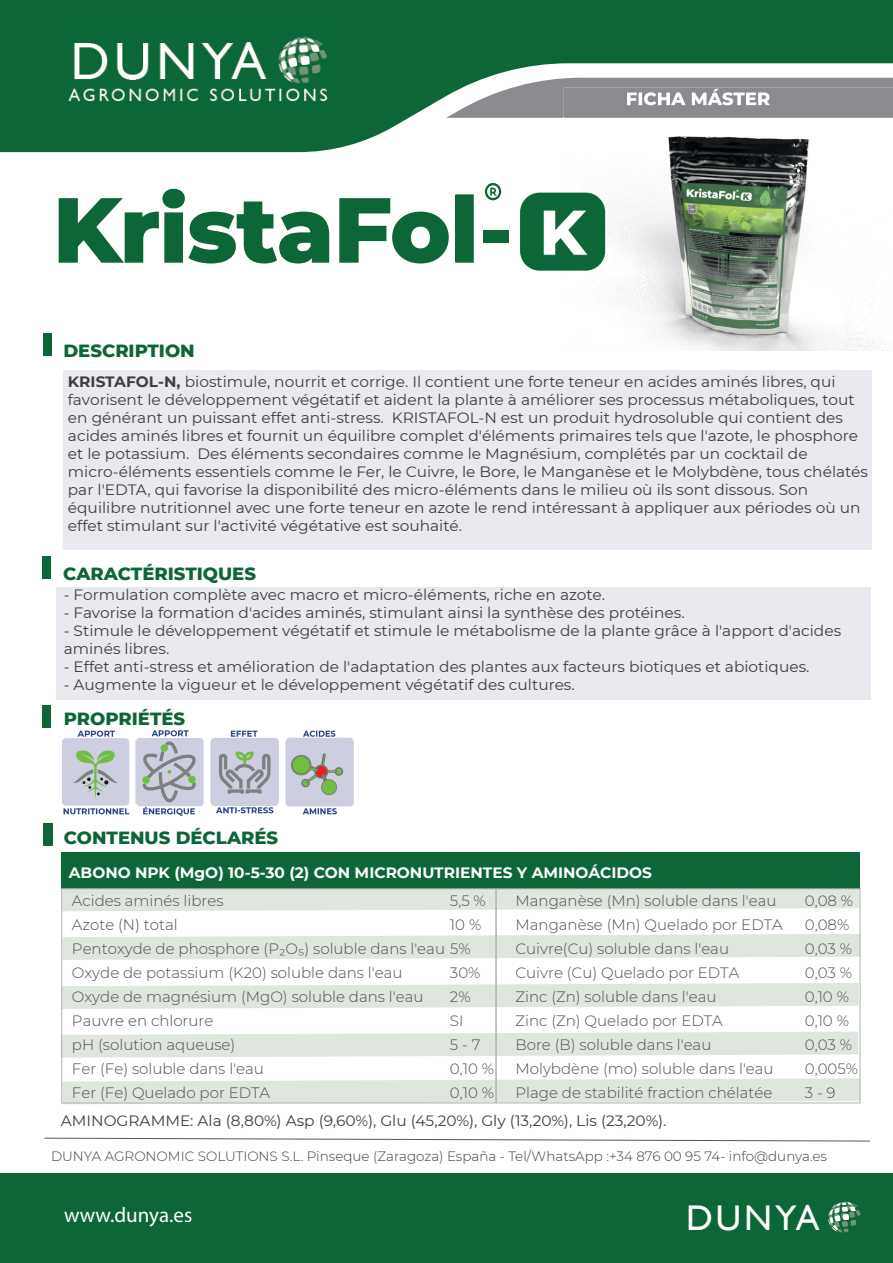
<style>
.page{position:relative;width:893px;height:1263px;background:#fff}
.page>*{position:absolute;margin:0;border:0;box-sizing:border-box;transform-origin:0 0}
.t1{font:800 90px "Montserrat";color:#0c6638}
.t2{font:35.7px "Gill Sans";letter-spacing:.085em;color:#fff}
.t3{font:21px "Myriad Pro";color:#fff}
.t4{font:800 18px "Montserrat";color:#0c6638}
.t5{font:15px/18px "Montserrat";color:#3e3e3f}
.t6{font:300 15px/24px "Montserrat";color:#4b4d4f}
.t7{font:700 15px "Montserrat";color:#fff}
.t8{font:300 13.5px "Montserrat";color:#3e3e3f}
.s1{font-size:87.9px}
.s2{font-size:64.5px;color:#fff}
.s3{font-weight:700}
</style>
<div class="page">
<div style="left:57px;top:587px;width:814px;height:113px;background:#e9eaef"></div>
<div style="left:0;top:1174px;width:893px;height:89px;background:#0c6638"></div>
<div style="left:63px;top:370px;width:808px;height:179px;background:#e9eaef"></div>
<div style="left:0;top:0;width:893px;height:63px;background:#0c6638"></div>
<svg style="left:0;top:63px;width:893px;height:90px;fill:#0c6638"></svg>
<div style="left:43px;top:333px;width:8px;height:23px;background:#0c6638"></div>
<div style="left:42px;top:556px;width:9px;height:23px;background:#0c6638"></div>
<div style="left:42px;top:705px;width:9px;height:23px;background:#0c6638"></div>
<div style="left:43px;top:823px;width:10px;height:23px;background:#0c6638"></div>
<svg style="left:44px;top:1137px;width:826px;height:5px"></svg>
<div style="left:62px;top:852px;width:798px;height:37px;background:#0c6638"></div>
<svg style="left:63px;top:890px;width:795px;height:21px;background:#e0e7e0"></svg>
<img style="left:60px;top:23px;width:278px;height:92px">
<svg style="left:828px;top:1201px;width:33px;height:31px"></svg>
<svg style="left:63px;top:934px;width:795px;height:26px;background:#e2e9e2"></svg>
<svg style="left:63px;top:983px;width:795px;height:26px;background:#e2e9e2"></svg>
<svg style="left:63px;top:1032px;width:795px;height:25px;background:#e1e8e0"></svg>
<svg style="left:63px;top:1078px;width:797px;height:26px;background:#e1e7e0"></svg>
<div style="left:61px;top:888px;width:435px;height:215px;border:1px solid #b1b4b5"></div>
<div style="left:496px;top:888px;width:364px;height:215px;border:1px solid #b1b4b5"></div>
<img style="left:285px;top:730px;width:69px;height:85px">
<img style="left:138px;top:730px;width:66px;height:86px">
<img style="left:62px;top:730px;width:74px;height:85px">
<img style="left:136px;top:738px;width:2px;height:67px">
<img style="left:211px;top:730px;width:68px;height:84px">
<img style="left:564px;top:88px;width:329px;height:262px">
<img style="left:627px;top:89px;width:143px;height:16px">
<svg style="left:58px;top:188px;width:272px;height:76px"></svg>
<svg style="left:339px;top:198px;width:110px;height:66px"></svg>
<div style="left:455px;top:194px;width:19px;height:69px;border:2px solid #0c6638"></div>
<div style="left:520px;top:193px;width:85px;height:78px;background:#0c6638;border-radius:20px"></div>
<svg style="left:485px;top:183px;width:16px;height:17px"></svg>
<h1 class="t1" style="left:53px;top:180px;width:535px">KristaFol<span class="s1">-</span> <span class="s2">K</span></h1>
<p class="t4" style="left:63px;top:340px;width:133px">DESCRIPTION</p>
<p class="t5" style="left:68px;top:374px;width:801px"><span class="s3">KRISTAFOL-N,</span> biostimule, nourrit et corrige. Il contient une forte teneur en acides aminés libres, qui favorisent le développement végétatif et aident la plante à améliorer ses processus métaboliques, tout en générant un puissant effet anti-stress. KRISTAFOL-N est un produit hydrosoluble qui contient des acides aminés libres et fournit un équilibre complet d'éléments primaires tels que l'azote, le phosphore et le potassium. Des éléments secondaires comme le Magnésium, complétés par un cocktail de micro-éléments essentiels comme le Fer, le Cuivre, le Bore, le Manganèse et le Molybdène, tous chélatés par l'EDTA, qui favorise la disponibilité des micro-éléments dans le milieu où ils sont dissous. Son équilibre nutritionnel avec une forte teneur en azote le rend intéressant à appliquer aux périodes où un effet stimulant sur l'activité végétative est souhaité.</p>
<p class="t4" style="left:63px;top:563px;width:194px">CARACTÉRISTIQUES</p>
<p class="t5" style="left:64px;top:587px;width:543px">- Formulation complète avec macro et micro-éléments, riche en azote.</p>
<p class="t5" style="left:64px;top:605px;width:622px">- Favorise la formation d'acides aminés, stimulant ainsi la synthèse des protéines.</p>
<p class="t5" style="left:64px;top:623px;width:779px">- Stimule le développement végétatif et stimule le métabolisme de la plante grâce à l'apport d'acides aminés libres.</p>
<p class="t5" style="left:64px;top:659px;width:747px">- Effet anti-stress et amélioration de l'adaptation des plantes aux facteurs biotiques et abiotiques.</p>
<p class="t5" style="left:64px;top:677px;width:512px">- Augmente la vigueur et le développement végétatif des cultures.</p>
<p class="t4" style="left:64px;top:709px;width:123px">PROPRIÉTÉS</p>
<p class="t4" style="left:64px;top:827px;width:216px">CONTENUS DÉCLARÉS</p>
<p class="t7" style="left:69px;top:864px;width:585px">ABONO NPK (MgO) 10-5-30 (2) CON MICRONUTRIENTES Y AMINOÁCIDOS</p>
<p class="t6" style="left:72px;top:889px;width:153px">Acides aminés libres</p>
<p class="t6" style="left:450px;top:889px;width:37px">5,5 %</p>
<p class="t6" style="left:72px;top:913px;width:107px">Azote (N) total</p>
<p class="t6" style="left:72px;top:913px;width:411px;text-indent:378px">10 %<br>Pentoxyde de phosphore (P₂O₅) soluble dans l'eau 5%<br>Oxyde de potassium (K20) soluble dans l'eau</p>
<p class="t6" style="left:450px;top:961px;width:32px">30%</p>
<p class="t6" style="left:72px;top:985px;width:353px">Oxyde de magnésium (MgO) soluble dans l'eau</p>
<p class="t6" style="left:450px;top:985px;width:22px">2%</p>
<p class="t6" style="left:72px;top:1009px;width:143px">Pauvre en chlorure</p>
<p class="t6" style="left:450px;top:1009px;width:15px">SI</p>
<p class="t6" style="left:72px;top:1033px;width:165px">pH (solution aqueuse)</p>
<p class="t6" style="left:450px;top:1033px;width:32px">5 - 7</p>
<p class="t6" style="left:72px;top:1057px;width:193px">Fer (Fe) soluble dans l'eau</p>
<p class="t6" style="left:450px;top:1057px;width:46px">0,10 %</p>
<p class="t6" style="left:72px;top:1081px;width:200px">Fer (Fe) Quelado por EDTA</p>
<p class="t6" style="left:450px;top:1081px;width:46px">0,10 %</p>
<p class="t6" style="left:515px;top:889px;width:262px">Manganèse (Mn) soluble dans l'eau</p>
<p class="t6" style="left:805px;top:889px;width:50px">0,08 %</p>
<p class="t6" style="left:515px;top:913px;width:269px">Manganèse (Mn) Quelado por EDTA</p>
<p class="t6" style="left:805px;top:913px;width:46px">0,08%</p>
<p class="t6" style="left:515px;top:937px;width:215px">Cuivre(Cu) soluble dans l'eau</p>
<p class="t6" style="left:805px;top:937px;width:49px">0,03 %</p>
<p class="t6" style="left:515px;top:961px;width:225px">Cuivre (Cu) Quelado por EDTA</p>
<p class="t6" style="left:805px;top:961px;width:49px">0,03 %</p>
<p class="t6" style="left:515px;top:985px;width:202px">Zinc (Zn) soluble dans l'eau</p>
<p class="t6" style="left:805px;top:985px;width:46px">0,10 %</p>
<p class="t6" style="left:515px;top:1009px;width:209px">Zinc (Zn) Quelado por EDTA</p>
<p class="t6" style="left:805px;top:1009px;width:46px">0,10 %</p>
<p class="t6" style="left:515px;top:1033px;width:197px">Bore (B) soluble dans l'eau</p>
<p class="t6" style="left:805px;top:1033px;width:49px">0,03 %</p>
<p class="t6" style="left:515px;top:1057px;width:260px">Molybdène (mo) soluble dans l'eau</p>
<p class="t6" style="left:805px;top:1057px;width:55px">0,005%</p>
<p class="t6" style="left:515px;top:1081px;width:258px">Plage de stabilité fraction chélatée</p>
<p class="t6" style="left:805px;top:1081px;width:32px">3 - 9</p>
<p class="t5" style="left:61px;top:1113px;width:607px">AMINOGRAMME: Ala (8,80%) Asp (9,60%), Glu (45,20%), Gly (13,20%), Lis (23,20%).</p>
<p class="t8" style="left:51px;top:1149px;width:777px">DUNYA AGRONOMIC SOLUTIONS S.L. Pinseque (Zaragoza) España - Tel/WhatsApp :+34 876 00 95 74- info@dunya.es</p>
<h3 class="t3" style="left:64px;top:1207px;width:130px">www.dunya.es</h3>
<h2 class="t2" style="left:686px;top:1196px;width:135px">DUNYA</h2>
</div>
